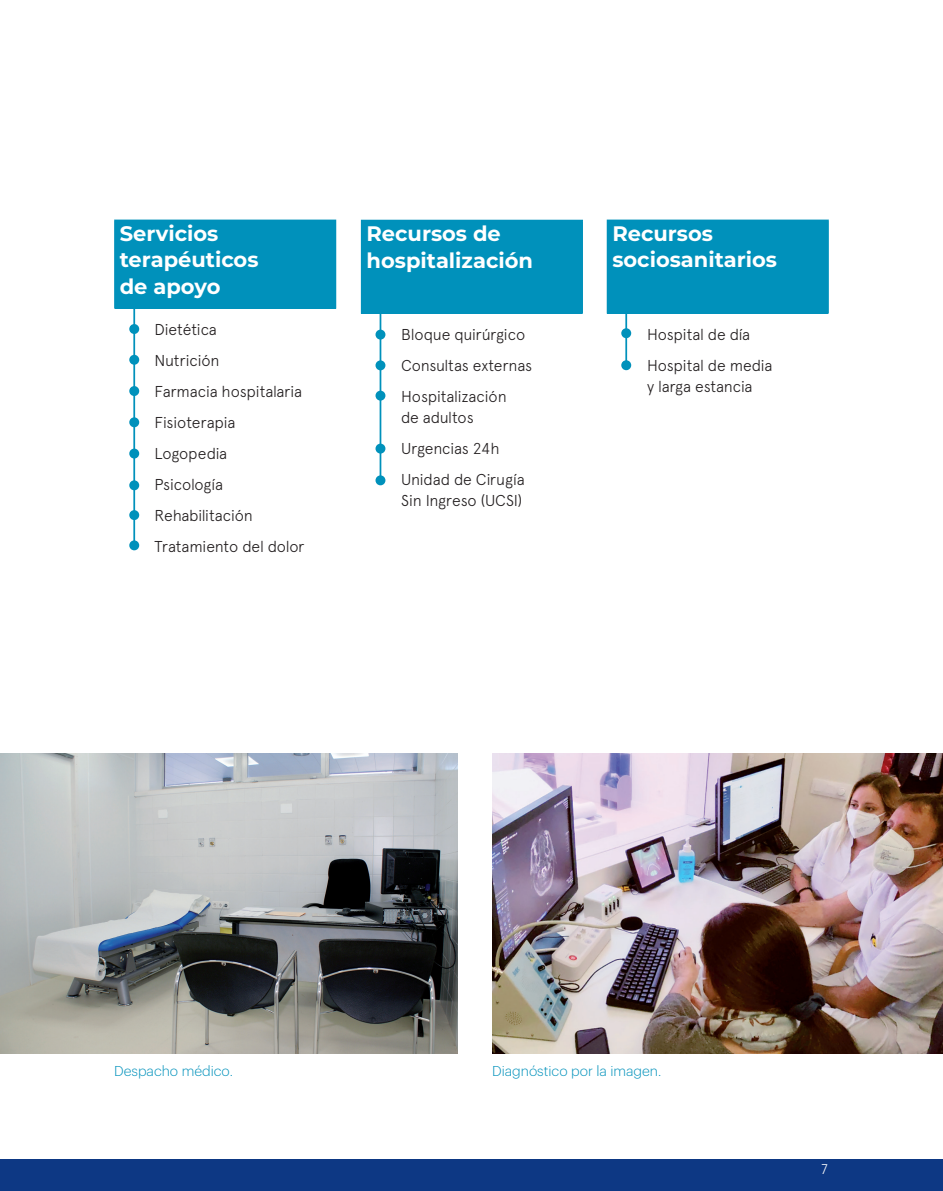
<style>
.page{position:relative;width:943px;height:1191px;background:#fff}
.page>*{position:absolute;margin:0;border:0;box-sizing:border-box;transform-origin:0 0}
.t1{font:700 21px/26.2px "Montserrat";color:#fff}
.t2{font:300 15.75px/31px "Apercu";letter-spacing:-.015em;color:#231f20}
.t3{font:300 14px "Graphik";color:#0091bb}
.t4{font:300 14px "Apercu";color:#fff}
</style>
<div class="page">
<div style="left:115px;top:220px;width:220px;height:89px;background:#0091bb"></div>
<hr style="left:114px;top:220px;width:222px;height:1px;background:#0091bb">
<hr style="left:114px;top:221px;width:1px;height:88px;background:#0091bb">
<hr style="left:335px;top:221px;width:1px;height:88px;background:#0091bb">
<hr style="left:133px;top:308px;width:2px;height:237px;background:#0091bb">
<div style="left:130px;top:325px;width:8px;height:8px;background:#0091bb;border-radius:50%"></div>
<div style="left:129px;top:324px;width:10px;height:10px;border:2px solid #0091bb;border-radius:50%"></div>
<div style="left:130px;top:356px;width:8px;height:8px;background:#0091bb;border-radius:50%"></div>
<div style="left:129px;top:355px;width:10px;height:10px;border:2px solid #0091bb;border-radius:50%"></div>
<div style="left:130px;top:418px;width:8px;height:8px;background:#0091bb;border-radius:50%"></div>
<div style="left:129px;top:417px;width:10px;height:10px;border:2px solid #0091bb;border-radius:50%"></div>
<div style="left:130px;top:449px;width:8px;height:8px;background:#0091bb;border-radius:50%"></div>
<div style="left:129px;top:448px;width:10px;height:10px;border:2px solid #0091bb;border-radius:50%"></div>
<div style="left:130px;top:481px;width:8px;height:8px;background:#0091bb;border-radius:50%"></div>
<div style="left:129px;top:480px;width:10px;height:10px;border:2px solid #0091bb;border-radius:50%"></div>
<div style="left:130px;top:511px;width:8px;height:8px;background:#0091bb;border-radius:50%"></div>
<div style="left:129px;top:510px;width:10px;height:10px;border:2px solid #0091bb;border-radius:50%"></div>
<div style="left:130px;top:541px;width:8px;height:8px;background:#0091bb;border-radius:50%"></div>
<div style="left:129px;top:540px;width:10px;height:10px;border:2px solid #0091bb;border-radius:50%"></div>
<div style="left:130px;top:387px;width:8px;height:8px;background:#0091bb;border-radius:50%"></div>
<div style="left:129px;top:386px;width:10px;height:10px;border:2px solid #0091bb;border-radius:50%"></div>
<div style="left:361px;top:220px;width:221px;height:94px;background:#0091bb"></div>
<hr style="left:361px;top:220px;width:222px;height:1px;background:#0091bb">
<hr style="left:581px;top:221px;width:2px;height:93px;background:#0091bb">
<div style="left:376px;top:330px;width:8px;height:9px;background:#0091bb;border-radius:50%"></div>
<div style="left:375px;top:330px;width:10px;height:9px;border:2px solid #0091bb;border-radius:50%"></div>
<div style="left:376px;top:361px;width:8px;height:8px;background:#0091bb;border-radius:50%"></div>
<div style="left:375px;top:360px;width:10px;height:10px;border:2px solid #0091bb;border-radius:50%"></div>
<div style="left:376px;top:391px;width:8px;height:9px;background:#0091bb;border-radius:50%"></div>
<div style="left:375px;top:391px;width:10px;height:9px;border:2px solid #0091bb;border-radius:50%"></div>
<div style="left:376px;top:444px;width:8px;height:9px;background:#0091bb;border-radius:50%"></div>
<div style="left:375px;top:443px;width:10px;height:10px;border:2px solid #0091bb;border-radius:50%"></div>
<div style="left:376px;top:476px;width:8px;height:8px;background:#0091bb;border-radius:50%"></div>
<div style="left:375px;top:475px;width:10px;height:10px;border:2px solid #0091bb;border-radius:50%"></div>
<hr style="left:379px;top:312px;width:2px;height:166px;background:#0091bb">
<div style="left:607px;top:220px;width:221px;height:93px;background:#0091bb"></div>
<hr style="left:606px;top:220px;width:222px;height:1px;background:#0091bb">
<hr style="left:606px;top:221px;width:2px;height:92px;background:#0091bb">
<div style="left:622px;top:329px;width:8px;height:8px;background:#0091bb;border-radius:50%"></div>
<div style="left:621px;top:328px;width:10px;height:10px;border:2px solid #0091bb;border-radius:50%"></div>
<div style="left:622px;top:361px;width:8px;height:8px;background:#0091bb;border-radius:50%"></div>
<div style="left:621px;top:360px;width:10px;height:10px;border:2px solid #0091bb;border-radius:50%"></div>
<hr style="left:625px;top:312px;width:2px;height:51px;background:#0091bb">
<img style="left:0;top:753px;width:458px;height:300px">
<img style="left:492px;top:754px;width:451px;height:299px">
<div style="left:0;top:1159px;width:943px;height:32px;background:#0d3884"></div>
<h1 class="t1" style="left:120px;top:220px;width:140px">Servicios terapéuticos de apoyo</h1>
<p class="t2" style="left:154px;top:313px;width:151px">Dietética<br>Nutrición<br>Farmacia hospitalaria<br>Fisioterapia<br>Logopedia<br>Psicología<br>Rehabilitación<br>Tratamiento del dolor</p>
<h1 class="t1" style="left:366px;top:220px;width:168px">Recursos de hospitalización</h1>
<p class="t2" style="left:401px;top:319px;width:132px">Bloque quirúrgico<br>Consultas externas<br>Hospitalización</p>
<p class="t2" style="left:401px;top:402px;width:125px">de adultos<br>Urgencias 24h<br>Unidad de Cirugía</p>
<p class="t2" style="left:401px;top:484px;width:123px">Sin Ingreso (UCSI)</p>
<h1 class="t1" style="left:612px;top:220px;width:166px">Recursos sociosanitarios</h1>
<p class="t2" style="left:647px;top:318px;width:127px">Hospital de día<br>Hospital de media</p>
<p class="t2" style="left:647px;top:370px;width:107px">y larga estancia</p>
<p class="t3" style="left:114px;top:1060px;width:120px">Despacho médico.</p>
<p class="t3" style="left:492px;top:1060px;width:170px">Diagnóstico por la imagen.</p>
<p class="t4" style="left:821px;top:1160px;width:8px">7</p>
</div>
